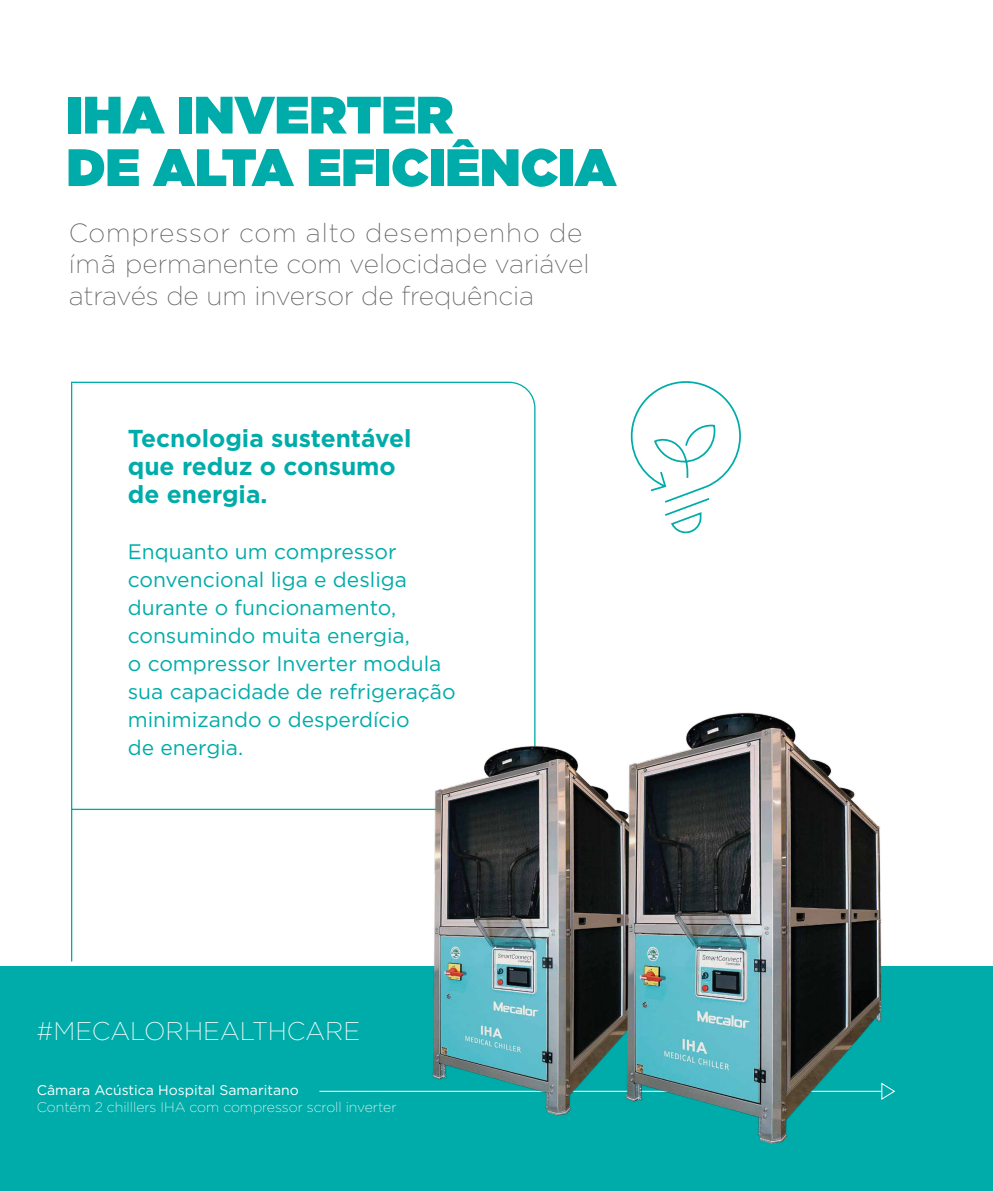
<style>
.page{position:relative;width:993px;height:1191px;background:#fff}
.page>*{position:absolute;margin:0;border:0;box-sizing:border-box;transform-origin:0 0}
.t1{font:900 52.5px/52.5px "Gotham";color:#00aca9}
.t2{font:200 26.25px/31.5px "Gotham";color:#616160}
.t3{font:200 25.55px "Gotham";color:#fff}
.t4{font:700 24.5px/28px "Gotham";color:#00aca9}
.t5{font:21px/28px "Gotham";color:#00aca9}
.t6{font:200 14px "Gotham";color:#fff}
.t7{font:14px "Gotham";color:#fff}
</style>
<div class="page">
<svg style="left:630px;top:381px;width:110px;height:152px"></svg>
<div style="left:0;top:966px;width:992px;height:225px;background:#00aca9"></div>
<svg style="left:71px;top:381px;width:465px;height:429px"></svg>
<hr style="left:71px;top:809px;width:1px;height:152px;background:#00aca9">
<hr style="left:319px;top:1091px;width:562px;height:1px;background:#fff">
<svg style="left:889px;top:1087px;width:5px;height:8px"></svg>
<img style="left:423px;top:741px;width:192px;height:375px">
<img style="left:615px;top:712px;width:274px;height:432px">
<h1 class="t1" style="left:66px;top:88px;width:551px">IHA INVERTER<br>DE ALTA EFICIÊNCIA</h1>
<p class="t2" style="left:69px;top:216px;width:522px">Compressor com alto desempenho de ímã permanente com velocidade variável através de um inversor de frequência</p>
<p class="t4" style="left:128px;top:424px;width:285px">Tecnologia sustentável que reduz o consumo de energia.</p>
<p class="t5" style="left:128px;top:537px;width:329px">Enquanto um compressor convencional liga e desliga durante o funcionamento, consumindo muita energia,<br>o compressor Inverter modula sua capacidade de refrigeração minimizando o desperdício<br>de energia.</p>
<p class="t3" style="left:36px;top:1015px;width:325px">#MECALORHEALTHCARE</p>
<p class="t7" style="left:37px;top:1081px;width:263px">Câmara Acústica Hospital Samaritano</p>
<p class="t6" style="left:37px;top:1098px;width:361px">Contém 2 chilllers IHA com compressor scroll inverter</p>
</div>
